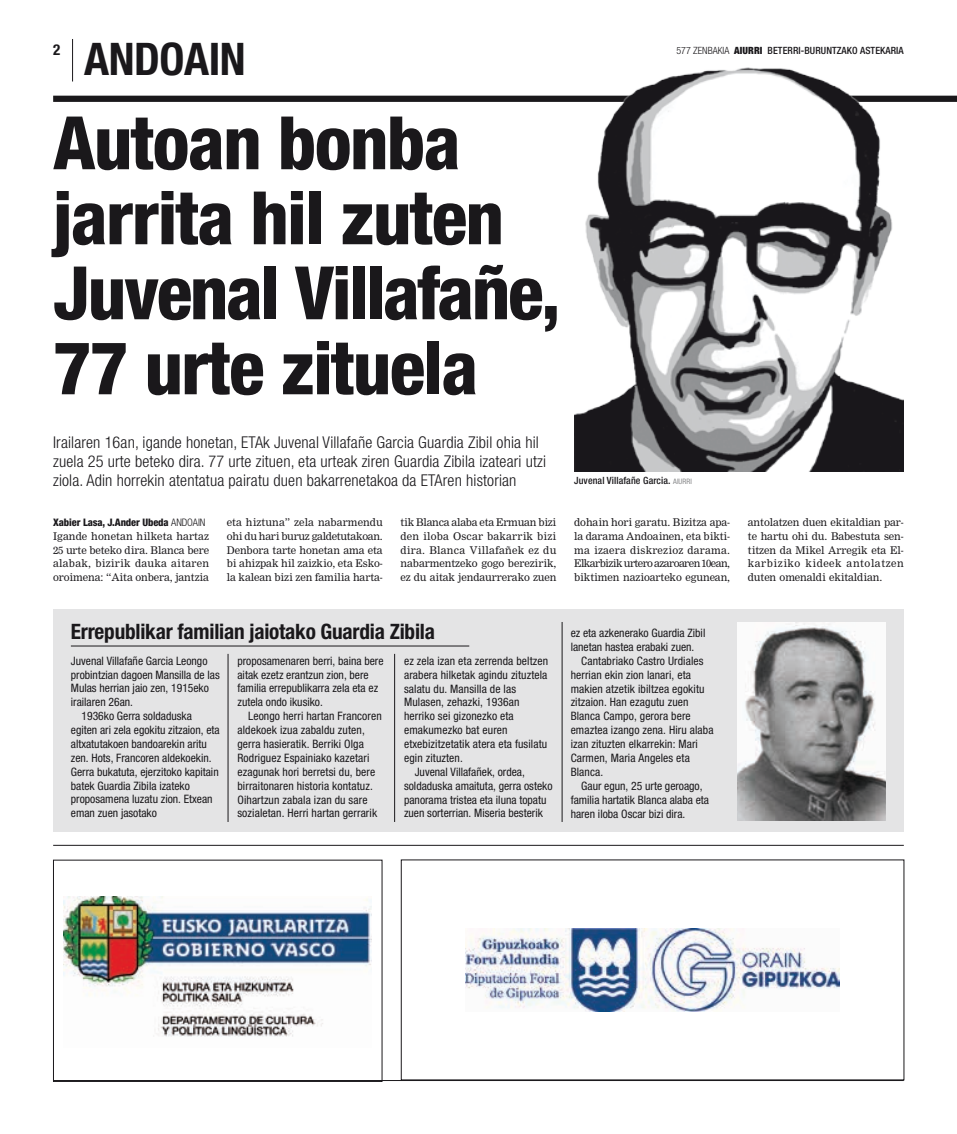
<style>
.page{position:relative;width:957px;height:1134px;background:#fff}
.page>*{position:absolute;margin:0;border:0;box-sizing:border-box;transform-origin:0 0}
.Titulua-A{font:800 condensed 73.75px/75px "Helvetica Neue";letter-spacing:-.02em;color:#1a181b}
.Orriburua-Orrialde-z{font:700 condensed 45px "Helvetica Neue";letter-spacing:-.01em;color:#1a181b}
.ZATIDURA-Titulua-B{font:700 condensed 21.25px "Helvetica Neue";letter-spacing:-.01em;color:#1a181b}
.Sarrera{font:300 condensed 16.25px/18.8px "Helvetica Neue";letter-spacing:.01em;color:#1a181b}
.Orriburua-Orrialde-z-2{font:700 condensed 15px "Helvetica Neue";color:#1a181b}
.ZATIDURA-Testua-Koxk{font:condensed 11.62px/13.9px "Helvetica Neue";letter-spacing:.01em;color:#1a181b}
.ZATIDURA-Testua-Hasi{font:condensed 11.62px/13.9px "Helvetica Neue";color:#1a181b}
.Testua-JUST-Hasi{font:10.38px/13.9px "M Nimrod";letter-spacing:-.01em;color:#1a181b;text-align:justify}
.Medaila{font:800 condensed 10.38px "Helvetica Neue";letter-spacing:-.01em;color:#1a181b}
.ArgazkiOina{font:500 condensed 10px "Helvetica Neue";letter-spacing:.01em;color:#1a181b}
.s1{font-weight:300}
.s2{font-weight:900}
.s3{font-weight:400;font-size:7.5px;color:#87888a}
</style>
<div class="page">
<hr style="left:72px;top:39px;width:1px;height:42px;background:#1a181b">
<hr style="left:53px;top:1080px;width:851px;height:1px;background:#1a181b">
<div style="left:53px;top:96px;width:904px;height:6px;background:#1a181b"></div>
<div style="left:53px;top:609px;width:851px;height:222px;background:#e4e4e5"></div>
<hr style="left:228px;top:654px;width:1px;height:168px;background:#1a181b">
<hr style="left:394px;top:654px;width:1px;height:168px;background:#1a181b">
<hr style="left:562px;top:622px;width:1px;height:200px;background:#1a181b">
<hr style="left:71px;top:646px;width:398px;height:1px;background:#1a181b">
<img style="left:737px;top:623px;width:149px;height:197px">
<img style="left:64px;top:897px;width:308px;height:140px">
<div style="left:53px;top:860px;width:329px;height:222px;border:1px solid #1a181b"></div>
<hr style="left:53px;top:845px;width:851px;height:1px;background:#1a181b">
<img style="left:574px;top:67px;width:329px;height:404px">
<img style="left:465px;top:928px;width:374px;height:83px">
<p class="Orriburua-Orrialde-z-2" style="left:53px;top:41px;width:9px">2</p>
<p class="Orriburua-Orrialde-z" style="left:84px;top:32px;width:163px">ANDOAIN</p>
<p class="ArgazkiOina" style="left:676px;top:45px;width:229px"><span class="s1">577 ZENBAKIA</span> <span class="s2">AIURRI</span> BETERRI-BURUNTZAKO ASTEKARIA</p>
<p class="Titulua-A" style="left:53px;top:104px;width:509px">Autoan bonba jarrita hil zuten<br>Juvenal Villafañe,<br>77 urte zituela</p>
<p class="Sarrera" style="left:53px;top:433px;width:494px">Irailaren 16an, igande honetan, ETAk Juvenal Villafañe Garcia Guardia Zibil ohia hil zuela 25 urte beteko dira. 77 urte zituen, eta urteak ziren Guardia Zibila izateari utzi ziola. Adin horrekin atentatua pairatu duen bakarrenetakoa da ETAren historian</p>
<p class="ArgazkiOina" style="left:574px;top:475px;width:119px">Juvenal Villafañe Garcia. <span class="s3">AIURRI</span></p>
<p class="Medaila" style="left:53px;top:516px;width:154px">Xabier Lasa, J.Ander Ubeda <span class="s1">ANDOAIN</span></p>
<p class="Testua-JUST-Hasi" style="left:53px;top:529px;width:157px">Igande honetan hilketa hartaz 25 urte beteko dira. Blanca bere alabak, bizirik dauka aitaren oroimena: “Aita onbera, jantzia</p>
<p class="Testua-JUST-Hasi" style="left:227px;top:515px;width:157px">eta hiztuna” zela nabarmendu ohi du hari buruz galdetutakoan.<br>Denbora tarte honetan ama eta bi ahizpak hil zaizkio, eta Esko&shy;la kalean bizi zen familia harta-</p>
<p class="Testua-JUST-Hasi" style="left:400px;top:515px;width:157px">tik Blanca alaba eta Ermuan bizi den iloba Oscar bakarrik bizi dira. Blanca Villafañek ez du nabarmentzeko gogo berezirik, ez du aitak jendaurrerako zuen</p>
<p class="Testua-JUST-Hasi" style="left:574px;top:515px;width:157px">dohain hori garatu. Bizitza apa&shy;la darama Andoainen, eta bikti&shy;ma izaera diskrezioz darama.<br>Elkarbizik urtero azaroaren 10ean, biktimen nazioarteko egunean,</p>
<p class="Testua-JUST-Hasi" style="left:748px;top:515px;width:157px">antolatzen duen ekitaldian par&shy;te hartu ohi du. Babestuta sen&shy;titzen da Mikel Arregik eta El&shy;karbiziko kideek antolatzen duten omenaldi ekitaldian.</p>
<p class="ZATIDURA-Titulua-B" style="left:71px;top:619px;width:366px">Errepublikar familian jaiotako Guardia Zibila</p>
<p class="ZATIDURA-Testua-Hasi" style="left:71px;top:653px;width:150px">Juvenal Villafañe Garcia Leongo probintzian dagoen Mansilla de las<br>Mulas herrian jaio zen, 1915eko irailaren 26an.</p>
<p class="ZATIDURA-Testua-Koxk" style="left:71px;top:709px;width:150px;text-indent:11px">1936ko Gerra soldaduska egiten ari zela egokitu zitzaion, eta altxatutakoen bandoarekin aritu zen. Hots, Francoren aldekoekin.<br>Gerra bukatuta, ejerzitoko kapitain batek Guardia Zibila izateko proposamena luzatu zion. Etxean eman zuen jasotako</p>
<p class="ZATIDURA-Testua-Koxk" style="left:237px;top:653px;width:148px">proposamenaren berri, baina bere aitak ezetz erantzun zion, bere familia errepublikarra zela eta ez zutela ondo ikusiko.</p>
<p class="ZATIDURA-Testua-Koxk" style="left:237px;top:709px;width:146px;text-indent:11px">Leongo herri hartan Francoren aldekoek izua zabaldu zuten, gerra hasieratik. Berriki Olga<br>Rodriguez Espainiako kazetari ezagunak hori berretsi du, bere birraitonaren historia kontatuz.<br>Oihartzun zabala izan du sare sozialetan. Herri hartan gerrarik</p>
<p class="ZATIDURA-Testua-Koxk" style="left:404px;top:654px;width:145px">ez zela izan eta zerrenda beltzen arabera hilketak agindu zituztela salatu du. Mansilla de las<br>Mulasen, zehazki, 1936an herriko sei gizonezko eta emakumezko bat euren etxebizitzetatik atera eta fusilatu egin zituzten.</p>
<p class="ZATIDURA-Testua-Koxk" style="left:404px;top:765px;width:150px;text-indent:11px">Juvenal Villafañek, ordea, soldaduska amaituta, gerra osteko panorama tristea eta iluna topatu zuen sorterrian. Miseria besterik</p>
<p class="ZATIDURA-Testua-Koxk" style="left:570px;top:626px;width:136px">ez eta azkenerako Guardia Zibil lanetan hastea erabaki zuen.</p>
<p class="ZATIDURA-Testua-Koxk" style="left:570px;top:654px;width:144px;text-indent:11px">Cantabriako Castro Urdiales herrian ekin zion lanari, eta makien atzetik ibiltzea egokitu zitzaion. Han ezagutu zuen<br>Blanca Campo, gerora bere emaztea izango zena. Hiru alaba izan zituzten elkarrekin: Mari<br>Carmen, Maria Angeles eta<br>Blanca.</p>
<p class="ZATIDURA-Testua-Koxk" style="left:570px;top:779px;width:140px;text-indent:11px">Gaur egun, 25 urte geroago, familia hartatik Blanca alaba eta haren iloba Oscar bizi dira.</p>
</div>
